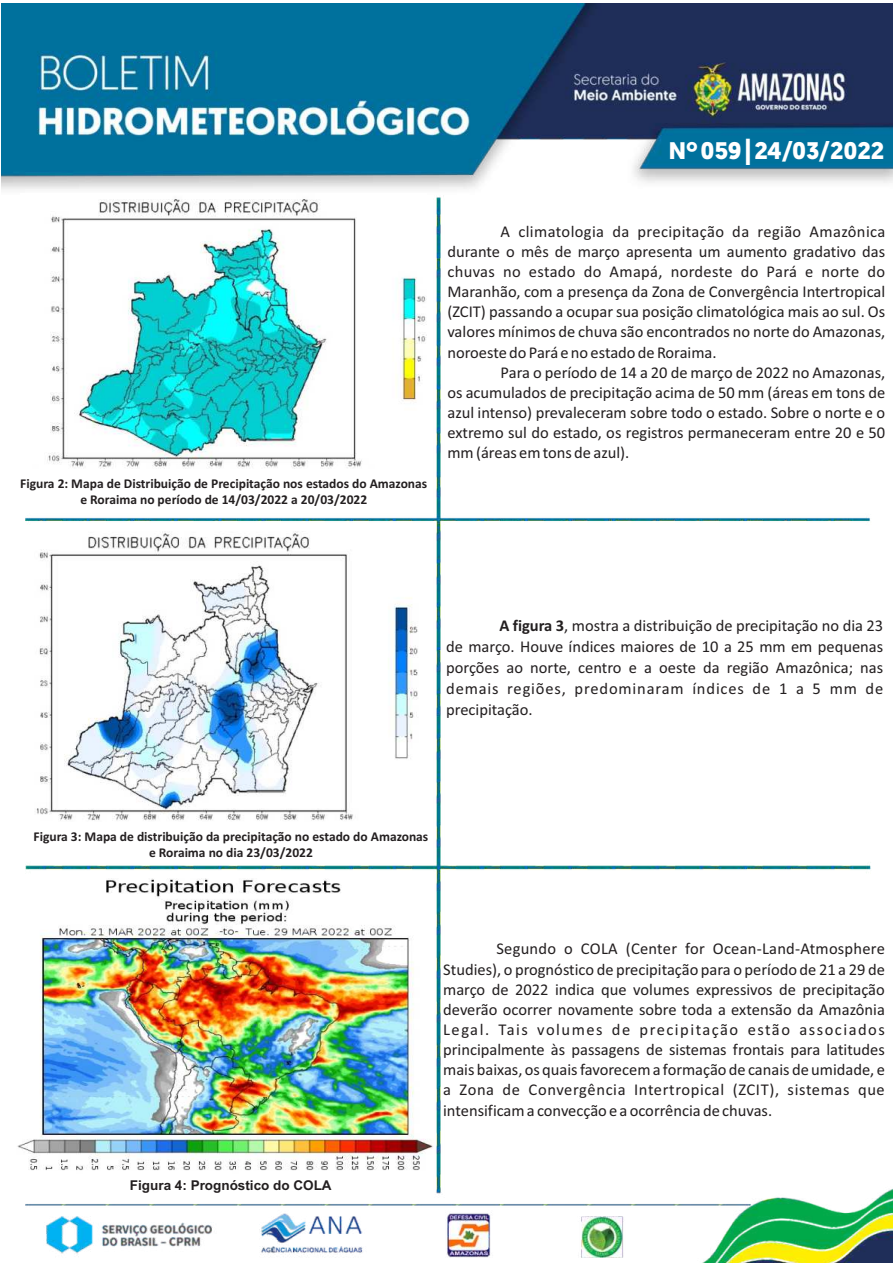
<style>
.page{position:relative;width:893px;height:1263px;background:#fff}
.page>*{position:absolute;margin:0;border:0;box-sizing:border-box;transform-origin:0 0}
.t1{font:700 24px "Geomanist";color:#fff}
.t2{font:16.5px/20.1px "Calibri";color:#231f20;text-align:justify}
.t3{font:700 13.5px/16.5px "Calibri";color:#231f20;text-align:center}
.t4{font:700 13.5px "Arial";color:#231f20}
.s1{font-weight:700}
</style>
<div class="page">
<img style="left:1px;top:4px;width:892px;height:1259px">
<img style="left:20px;top:194px;width:407px;height:275px">
<img style="left:16px;top:878px;width:417px;height:295px">
<img style="left:28px;top:526px;width:400px;height:296px">
<h1 class="t1" style="left:669px;top:135px;width:217px">Nº 059 | 24/03/2022</h1>
<p class="t3" style="left:20px;top:475px;width:408px">Figura 2: Mapa de Distribuição de Precipitação nos estados do Amazonas e Roraima no período de 14/03/2022 a 20/03/2022</p>
<p class="t2" style="left:447px;top:221px;width:439px;text-indent:53px">A climatologia da precipitação da região Amazônica durante o mês de março apresenta um aumento gradativo das chuvas no estado do Amapá, nordeste do Pará e norte do Maranhão, com a presença da Zona de Convergência Intertropical (ZCIT) passando a ocupar sua posição climatológica mais ao sul. Os valores mínimos de chuva são encontrados no norte do Amazonas, noroeste do Pará e no estado de Roraima.</p>
<p class="t2" style="left:447px;top:362px;width:439px;text-indent:53px">Para o período de 14 a 20 de março de 2022 no Amazonas, os acumulados de precipitação acima de 50 mm (áreas em tons de azul intenso) prevaleceram sobre todo o estado. Sobre o norte e o extremo sul do estado, os registros permaneceram entre 20 e 50 mm (áreas em tons de azul).</p>
<p class="t2" style="left:446px;top:614px;width:439px;line-height:21px;text-indent:53px"><span class="s1">A figura 3</span>, mostra a distribuição de precipitação no dia 23 de março. Houve índices maiores de 10 a 25 mm em pequenas porções ao norte, centro e a oeste da região Amazônica; nas demais regiões, predominaram índices de 1 a 5 mm de precipitação.</p>
<p class="t3" style="left:34px;top:827px;width:396px">Figura 3: Mapa de distribuição da precipitação no estado do Amazonas e Roraima no dia 23/03/2022</p>
<p class="t4" style="left:130px;top:1176px;width:203px">Figura 4: Prognóstico do COLA</p>
<p class="t2" style="left:443px;top:938px;width:443px;text-indent:53px">Segundo o COLA (Center for Ocean-Land-Atmosphere Studies), o prognóstico de precipitação para o período de 21 a 29 de março de 2022 indica que volumes expressivos de precipitação deverão ocorrer novamente sobre toda a extensão da Amazônia Legal. Tais volumes de precipitação estão associados principalmente às passagens de sistemas frontais para latitudes mais baixas, os quais favorecem a formação de canais de umidade, e a Zona de Convergência Intertropical (ZCIT), sistemas que intensificam a convecção e a ocorrência de chuvas.</p>
</div>
